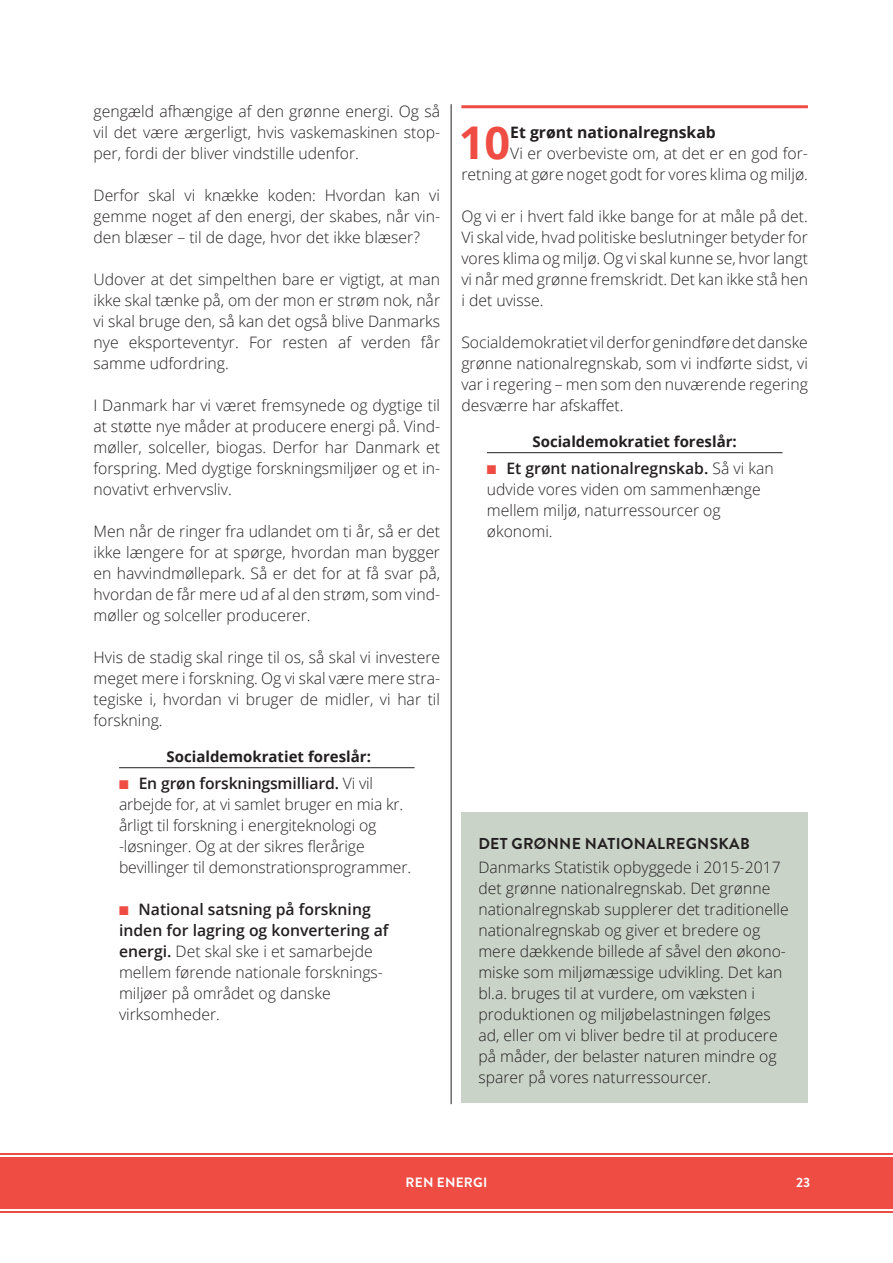
<style>
.page{position:relative;width:893px;height:1263px;background:#fff}
.page>*{position:absolute;margin:0;border:0;box-sizing:border-box;transform-origin:0 0}
.t1{font:700 45.15px "Open Sans";color:#ef4d44}
.t2{font:300 15.75px/21px "Open Sans";color:#231f20;text-align:justify}
.t3{font:700 15.75px "Brandon Grotesque";letter-spacing:.02em;color:#231f20}
.t4{font:700 15.75px "Open Sans";color:#231f20}
.t5{font:700 15px "Open Sans";color:#231f20}
.t6{font:700 13.5px "Brandon Grotesque";color:#fff}
.s1{color:#ef4d44}
.s2{font-weight:600}
</style>
<div class="page">
<hr style="left:461px;top:105px;width:347px;height:3px;background:#ef4d44">
<hr style="left:487px;top:452px;width:295px;height:1px;background:#231f20">
<div style="left:461px;top:812px;width:347px;height:290px;background:#cad3c8"></div>
<hr style="left:119px;top:767px;width:296px;height:1px;background:#231f20">
<div style="left:0;top:1157px;width:893px;height:52px;background:#ef4d44"></div>
<hr style="left:0;top:1153px;width:893px;height:2px;background:#ef4d44">
<hr style="left:0;top:1211px;width:893px;height:2px;background:#ef4d44">
<hr style="left:451px;top:104px;width:1px;height:1000px;background:#231f20">
<p class="t2" style="left:94px;top:100px;width:348px">gengæld afhængige af den grønne energi. Og så vil det være ærgerligt, hvis vaskemaskinen stop&shy;per, fordi der bliver vindstille udenfor.</p>
<p class="t2" style="left:94px;top:184px;width:348px">Derfor skal vi knække koden: Hvordan kan vi gemme noget af den energi, der skabes, når vin&shy;den blæser – til de dage, hvor det ikke blæser?</p>
<p class="t2" style="left:94px;top:268px;width:348px">Udover at det simpelthen bare er vigtigt, at man ikke skal tænke på, om der mon er strøm nok, når vi skal bruge den, så kan det også blive Danmarks nye eksporteventyr. For resten af verden får samme udfordring.</p>
<p class="t2" style="left:94px;top:394px;width:348px">I Danmark har vi været fremsynede og dygtige til at støtte nye måder at producere energi på. Vind&shy;møller, solceller, biogas. Derfor har Danmark et forspring. Med dygtige forskningsmiljøer og et in&shy;novativt erhvervsliv.</p>
<p class="t2" style="left:94px;top:520px;width:348px">Men når de ringer fra udlandet om ti år, så er det ikke længere for at spørge, hvordan man bygger en havvindmøllepark. Så er det for at få svar på, hvordan de får mere ud af al den strøm, som vind&shy;møller og solceller producerer.</p>
<p class="t2" style="left:94px;top:646px;width:348px">Hvis de stadig skal ringe til os, så skal vi investere meget mere i forskning. Og vi skal være mere stra&shy;tegiske i, hvordan vi bruger de midler, vi har til forskning.</p>
<p class="t5" style="left:167px;top:746px;width:206px">Socialdemokratiet foreslår:</p>
<p class="t2" style="left:119px;top:772px;width:291px;text-align:left"><span class="s1">■</span> <span class="s2">En grøn forskningsmilliard.</span> Vi vil arbejde for, at vi samlet bruger en mia kr. årligt til forskning i energiteknologi og -løsninger. Og at der sikres flerårige bevillinger til demonstrationsprogrammer.</p>
<p class="t2" style="left:119px;top:898px;width:271px;text-align:left"><span class="s1">■</span> <span class="s2">National satsning på forskning inden for lagring og konvertering af energi.</span> Det skal ske i et samarbejde mellem førende nationale forsknings&shy;miljøer på området og danske virksomheder.</p>
<h1 class="t1" style="left:459px;top:111px;width:53px">10</h1>
<p class="t4" style="left:510px;top:121px;width:207px">Et grønt nationalregnskab</p>
<p class="t2" style="left:461px;top:142px;width:348px;text-align:right">Vi er overbeviste om, at det er en god for&shy;retning at gøre noget godt for vores klima og miljø.</p>
<p class="t2" style="left:461px;top:205px;width:348px;text-align:left">Og vi er i hvert fald ikke bange for at måle på det.<br>Vi skal vide, hvad politiske beslutninger betyder for vores klima og miljø. Og vi skal kunne se, hvor langt vi når med grønne fremskridt. Det kan ikke stå hen i det uvisse.</p>
<p class="t2" style="left:461px;top:331px;width:348px">Socialdemokratiet vil derfor genindføre det danske grønne nationalregnskab, som vi indførte sidst, vi var i regering – men som den nuværende regering desværre har afskaffet.</p>
<p class="t5" style="left:532px;top:431px;width:206px">Socialdemokratiet foreslår:</p>
<p class="t2" style="left:487px;top:457px;width:288px;text-align:left"><span class="s1">■</span> <span class="s2">Et grønt nationalregnskab.</span> Så vi kan udvide vores viden om sammenhænge mellem miljø, naturressourcer og økonomi.</p>
<p class="t3" style="left:478px;top:832px;width:273px">DET GRØNNE NATIONALREGNSKAB</p>
<p class="t2" style="left:478px;top:856px;width:312px;text-align:left">Danmarks Statistik opbyggede i 2015-2017 det grønne nationalregnskab. Det grønne nationalregnskab supplerer det traditionelle nationalregnskab og giver et bredere og mere dækkende billede af såvel den økono&shy;miske som miljømæssige udvikling. Det kan bl.a. bruges til at vurdere, om væksten i produktionen og miljøbelastningen følges ad, eller om vi bliver bedre til at producere på måder, der belaster naturen mindre og sparer på vores naturressourcer.</p>
<p class="t6" style="left:406px;top:1173px;width:41px">REN ENERGI</p>
<p class="t6" style="left:796px;top:1173px;width:16px">23</p>
</div>
